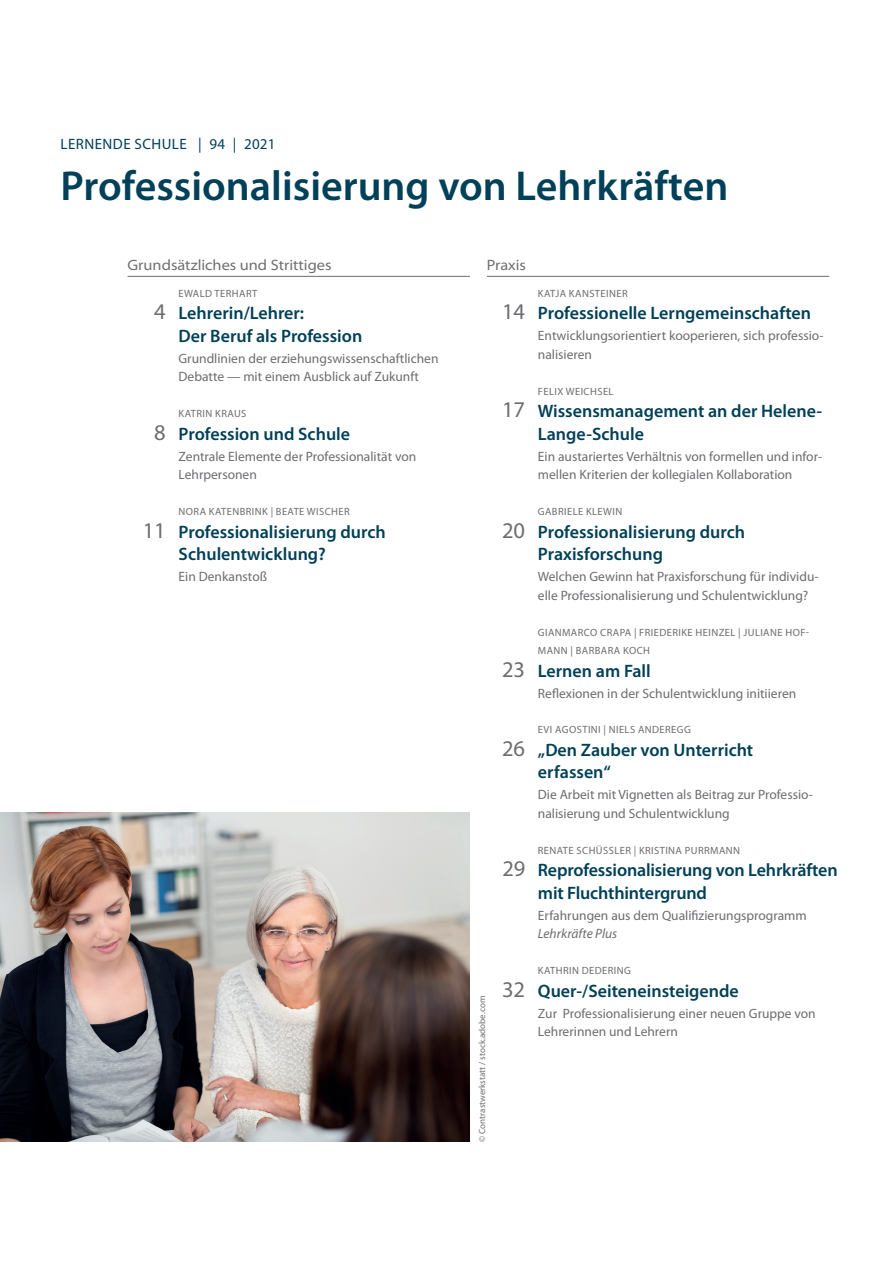
<style>
.page{position:relative;width:893px;height:1263px;background:#fff}
.page>*{position:absolute;margin:0;border:0;box-sizing:border-box;transform-origin:0 0}
.t1{font:600 42px "Myriad Pro";color:#004058}
.t2{font:600 18px/22.5px "Myriad Pro";color:#004058}
.t3{font:semi-expanded 15px "Myriad Pro";color:#6c6d70}
.t4{font:15px "Myriad Pro";letter-spacing:.03em;color:#004058}
.t5{font:13.5px/18.8px "Myriad Pro";color:#6c6d70}
.t6{font:italic 13.5px "Myriad Pro";color:#6c6d70}
.t7{font:10.5px/18.8px "Myriad Pro";letter-spacing:.04em;color:#6c6d70}
.t8{font:9px "Myriad Pro";color:#6c6d70}
.s1{font-weight:400;font-size:22.5px;color:#6c6d70}
</style>
<div class="page">
<hr style="left:128px;top:276px;width:342px;height:1px;background:#6c6d70">
<hr style="left:487px;top:276px;width:342px;height:1px;background:#6c6d70">
<img style="left:0;top:812px;width:470px;height:330px">
<p class="t4" style="left:61px;top:136px;width:216px">LERNENDE SCHULE | 94 | 2021</p>
<h1 class="t1" style="left:61px;top:163px;width:669px">Professionalisierung von Lehrkräften</h1>
<p class="t3" style="left:128px;top:256px;width:205px">Grundsätzliches und Strittiges</p>
<p class="t7" style="left:179px;top:284px;width:80px">EWALD TERHART</p>
<h2 class="t2" style="left:179px;top:302px;width:185px;text-indent:-24px"><span class="s1">4</span> Lehrerin/Lehrer:<br>Der Beruf als Profession</h2>
<p class="t5" style="left:179px;top:349px;width:261px">Grundlinien der erziehungswissenschaftlichen<br>Debatte — mit einem Ausblick auf Zukunft</p>
<p class="t7" style="left:179px;top:405px;width:69px">KATRIN KRAUS</p>
<h2 class="t2" style="left:154px;top:423px;width:197px"><span class="s1">8</span> Profession und Schule</h2>
<p class="t5" style="left:179px;top:447px;width:239px">Zentrale Elemente der Professionalität von<br>Lehrpersonen</p>
<p class="t7" style="left:179px;top:502px;width:173px">NORA KATENBRINK | BEATE WISCHER</p>
<h2 class="t2" style="left:179px;top:521px;width:209px;text-indent:-36px"><span class="s1">11</span> Professionalisierung durch<br>Schulentwicklung?</h2>
<p class="t5" style="left:179px;top:567px;width:90px">Ein Denkanstoß</p>
<p class="t3" style="left:487px;top:256px;width:41px">Praxis</p>
<p class="t8" style="left:477px;top:1142px;width:147px;rotate:-90deg">© Contrastwerkstatt / stock.adobe.com</p>
<p class="t7" style="left:538px;top:284px;width:91px">KATJA KANSTEINER</p>
<h2 class="t2" style="left:502px;top:302px;width:311px"><span class="s1">14</span> Professionelle Lerngemeinschaften</h2>
<p class="t5" style="left:538px;top:327px;width:287px">Entwicklungsorientiert kooperieren, sich professio&shy;nalisieren</p>
<p class="t7" style="left:538px;top:382px;width:77px">FELIX WEICHSEL</p>
<h2 class="t2" style="left:538px;top:400px;width:286px;text-indent:-36px"><span class="s1">17</span> Wissensmanagement an der Helene-<br>Lange-Schule</h2>
<p class="t5" style="left:538px;top:447px;width:286px">Ein austariertes Verhältnis von formellen und infor&shy;mellen Kriterien der kollegialen Kollaboration</p>
<p class="t7" style="left:538px;top:502px;width:86px">GABRIELE KLEWIN</p>
<h2 class="t2" style="left:538px;top:521px;width:209px;text-indent:-36px"><span class="s1">20</span> Professionalisierung durch<br>Praxisforschung</h2>
<p class="t5" style="left:538px;top:567px;width:282px">Welchen Gewinn hat Praxisforschung für individu&shy;elle Professionalisierung und Schulentwicklung?</p>
<p class="t7" style="left:538px;top:623px;width:273px">GIANMARCO CRAPA | FRIEDERIKE HEINZEL | JULIANE HOF-<br>MANN | BARBARA KOCH</p>
<h2 class="t2" style="left:502px;top:660px;width:150px"><span class="s1">23</span> Lernen am Fall</h2>
<p class="t5" style="left:538px;top:684px;width:260px">Reflexionen in der Schulentwicklung initiieren</p>
<p class="t7" style="left:538px;top:721px;width:154px">EVI AGOSTINI | NIELS ANDEREGG</p>
<h2 class="t2" style="left:538px;top:739px;width:217px;text-indent:-36px"><span class="s1">26</span> „Den Zauber von Unterricht erfassen“</h2>
<p class="t5" style="left:538px;top:786px;width:277px">Die Arbeit mit Vignetten als Beitrag zur Professio&shy;nalisierung und Schulentwicklung</p>
<p class="t7" style="left:538px;top:841px;width:204px">RENATE SCHÜSSLER | KRISTINA PURRMANN</p>
<h2 class="t2" style="left:538px;top:859px;width:301px;text-indent:-35px"><span class="s1">29</span> Reprofessionalisierung von Lehrkräften mit Fluchthintergrund</h2>
<p class="t5" style="left:538px;top:906px;width:270px">Erfahrungen aus dem Qualifizierungsprogramm</p>
<p class="t6" style="left:538px;top:927px;width:81px">Lehrkräfte Plus</p>
<p class="t7" style="left:538px;top:961px;width:95px">KATHRIN DEDERING</p>
<h2 class="t2" style="left:502px;top:980px;width:238px"><span class="s1">32</span> Quer-/Seiteneinsteigende</h2>
<p class="t5" style="left:538px;top:1004px;width:279px">Zur Professionalisierung einer neuen Gruppe von<br>Lehrerinnen und Lehrern</p>
</div>
